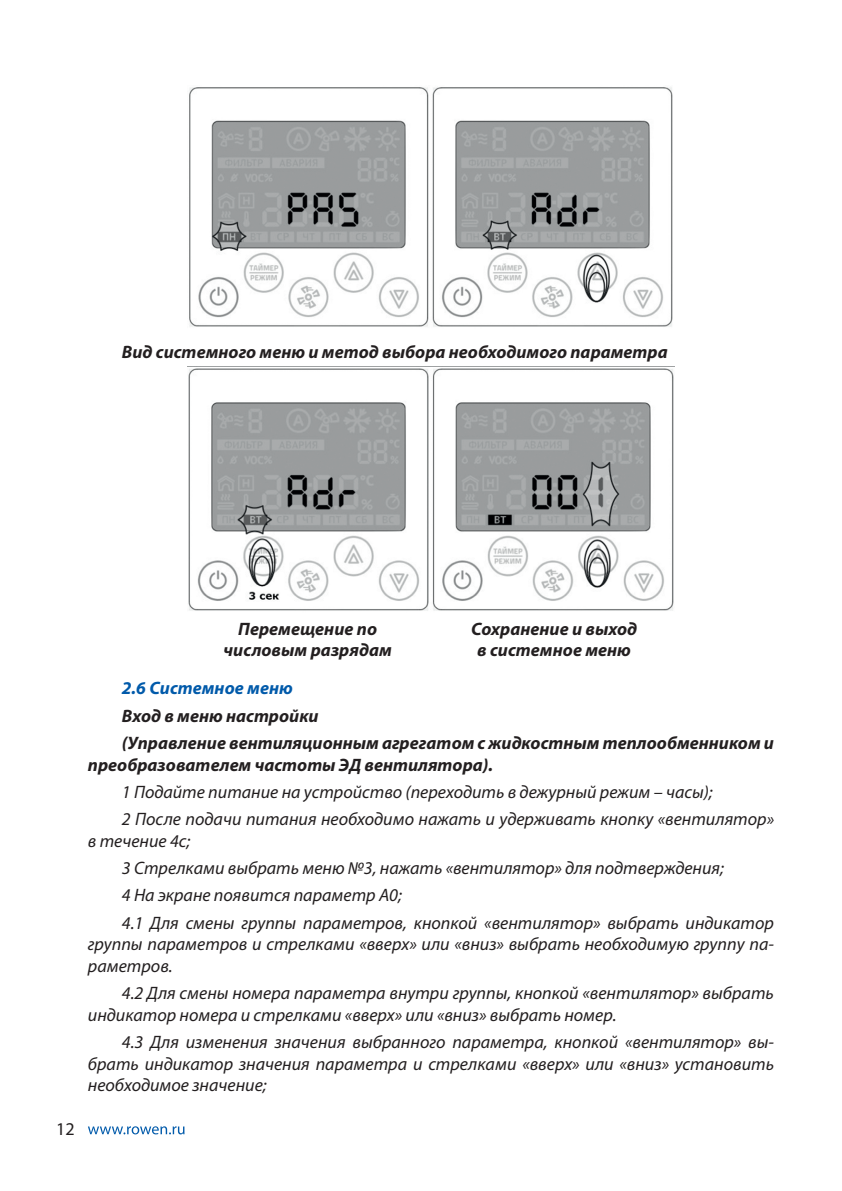
<style>
.page{position:relative;width:842px;height:1191px;background:#fff}
.page>*{position:absolute;margin:0;border:0;box-sizing:border-box;transform-origin:0 0}
.t1{font:italic 18px/27.2px "Myriad Pro";color:#231f20}
.t2{font:italic 700 18px/21.6px "Myriad Pro";color:#231f20;text-align:center}
.t3{font:italic 700 18px "Myriad Pro";color:#015aaa}
.t4{font:18px "Myriad Pro";color:#231f20}
</style>
<div class="page">
<svg style="left:88px;top:1126px;width:96px;height:8px"></svg>
<img style="left:189px;top:87px;width:484px;height:240px">
<img style="left:188px;top:368px;width:486px;height:243px">
<p class="t2" style="left:122px;top:340px;width:547px">Вид системного меню и метод выбора необходимого параметра</p>
<p class="t4" style="left:56px;top:1117px;width:20px">12</p>
<p class="t2" style="left:224px;top:617px;width:170px">Перемещение по числовым разрядам</p>
<p class="t2" style="left:471px;top:617px;width:168px">Сохранение и выход в системное меню</p>
<p class="t3" style="left:122px;top:676px;width:172px">2.6 Системное меню</p>
<p class="t2" style="left:122px;top:701px;width:653px;line-height:27.2px;text-align:left">Вход в меню настройки<br>(Управление вентиляционным агрегатом с жидкостным теплообменником и</p>
<p class="t2" style="left:88px;top:753px;width:407px">преобразователем частоты ЭД вентилятора).</p>
<p class="t1" style="left:122px;top:778px;width:654px">1 Подайте питание на устройство (переходить в дежурный режим – часы);<br>2 После подачи питания необходимо нажать и удерживать кнопку «вентилятор»</p>
<p class="t1" style="left:122px;top:827px;width:653px;text-indent:-34px">в течение 4с;<br>3 Стрелками выбрать меню №3, нажать «вентилятор» для подтверждения;<br>4 На экране появится параметр А0;<br>4.1 Для смены группы параметров, кнопкой «вентилятор» выбрать индикатор</p>
<p class="t1" style="left:88px;top:933px;width:687px;line-height:21.6px">группы параметров и стрелками «вверх» или «вниз» выбрать необходимую группу па&shy;раметров.</p>
<p class="t1" style="left:88px;top:982px;width:687px;line-height:21.6px;text-indent:34px">4.2 Для смены номера параметра внутри группы, кнопкой «вентилятор» выбрать индикатор номера и стрелками «вверх» или «вниз» выбрать номер.</p>
<p class="t1" style="left:88px;top:1031px;width:688px;line-height:21.6px;text-align:justify;text-indent:34px">4.3 Для изменения значения выбранного параметра, кнопкой «вентилятор» вы&shy;брать индикатор значения параметра и стрелками «вверх» или «вниз» установить необходимое значение;</p>
</div>
